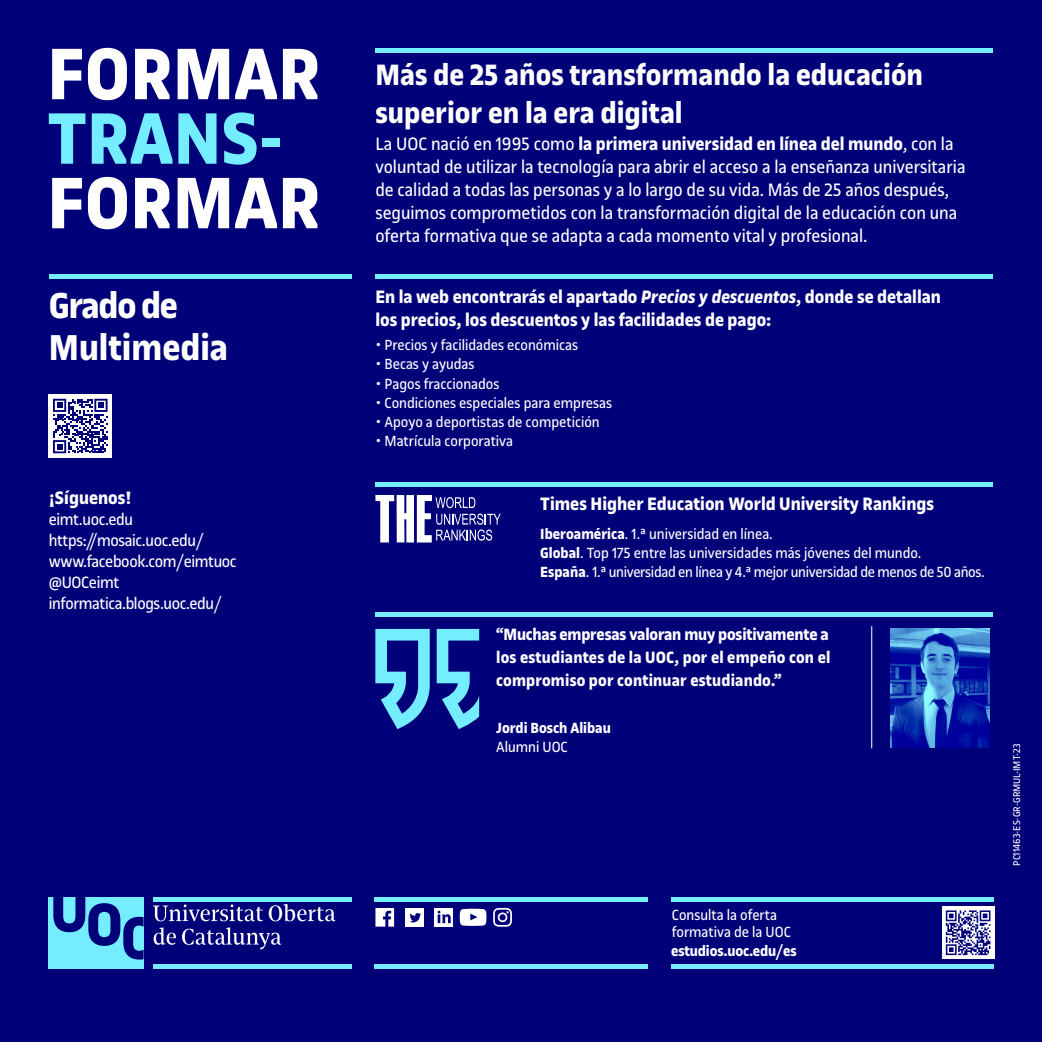
<style>
.page{position:relative;width:1042px;height:1042px;background:#000078}
.page>*{position:absolute;margin:0;border:0;box-sizing:border-box;transform-origin:0 0}
.t1{font:700 38.5px/42px "UOC Sans";color:#fff}
.t2{font:700 31.5px/37.8px "UOC Sans";color:#fff}
.t3{font:19.25px/23.1px "UOC Sans";color:#fff}
.t4{font:700 19.25px/23.1px "UOC Sans";color:#fff}
.t5{font:700 17.5px/22.8px "UOC Sans";letter-spacing:.01em;color:#fff;text-align:justify}
.t6{font:17.5px/21px "UOC Sans";letter-spacing:-.02em;color:#fff}
.t7{font:15.75px/18.9px "UOC Sans";color:#fff}
.t8{font:700 15.75px "UOC Sans";letter-spacing:-.005em;color:#fff}
.t9{font:10.5px "UOC Sans";color:#fff}
.s1{font-weight:700}
.s2{font-style:italic}
</style>
<div class="page">
<div style="left:49px;top:274px;width:303px;height:5px;background:#73edff"></div>
<div style="left:375px;top:48px;width:618px;height:5px;background:#73edff"></div>
<div style="left:375px;top:482px;width:618px;height:5px;background:#73edff"></div>
<div style="left:375px;top:274px;width:618px;height:5px;background:#73edff"></div>
<div style="left:375px;top:612px;width:618px;height:5px;background:#73edff"></div>
<svg style="left:375px;top:629px;width:55px;height:100px"></svg>
<svg style="left:437px;top:629px;width:42px;height:100px"></svg>
<svg style="left:375px;top:495px;width:126px;height:47px"></svg>
<hr style="left:871px;top:626px;width:1px;height:122px;background:#fff">
<img style="left:890px;top:628px;width:99px;height:119px">
<div style="left:49px;top:394px;width:63px;height:63px;background:#fff"></div>
<svg style="left:53px;top:399px;width:55px;height:54px"></svg>
<svg style="left:52px;top:49px;width:30px;height:50px"></svg>
<svg style="left:88px;top:48px;width:39px;height:52px"></svg>
<svg style="left:135px;top:49px;width:35px;height:50px"></svg>
<svg style="left:178px;top:49px;width:51px;height:50px"></svg>
<svg style="left:235px;top:49px;width:42px;height:50px"></svg>
<svg style="left:283px;top:49px;width:34px;height:50px"></svg>
<svg style="left:49px;top:113px;width:36px;height:51px"></svg>
<svg style="left:92px;top:113px;width:124px;height:51px"></svg>
<svg style="left:224px;top:112px;width:33px;height:53px"></svg>
<div style="left:263px;top:139px;width:17px;height:8px;background:#73edff"></div>
<svg style="left:52px;top:178px;width:30px;height:50px"></svg>
<svg style="left:88px;top:177px;width:39px;height:52px"></svg>
<svg style="left:135px;top:178px;width:35px;height:50px"></svg>
<svg style="left:178px;top:178px;width:51px;height:50px"></svg>
<svg style="left:235px;top:178px;width:42px;height:50px"></svg>
<svg style="left:283px;top:178px;width:34px;height:50px"></svg>
<hr style="left:153px;top:897px;width:198px;height:4px;background:#73edff">
<hr style="left:153px;top:964px;width:198px;height:4px;background:#73edff">
<div style="left:49px;top:897px;width:95px;height:71px;background:#73edff"></div>
<svg style="left:53px;top:897px;width:91px;height:62px"></svg>
<svg style="left:154px;top:927px;width:127px;height:22px"></svg>
<svg style="left:153px;top:904px;width:182px;height:17px"></svg>
<hr style="left:374px;top:897px;width:274px;height:4px;background:#73edff">
<hr style="left:374px;top:964px;width:274px;height:4px;background:#73edff">
<div style="left:405px;top:908px;width:18px;height:18px;background:#fff"></div>
<svg style="left:409px;top:913px;width:12px;height:9px"></svg>
<svg style="left:375px;top:908px;width:19px;height:18px"></svg>
<svg style="left:460px;top:909px;width:26px;height:17px"></svg>
<svg style="left:493px;top:908px;width:19px;height:18px"></svg>
<div style="left:434px;top:908px;width:19px;height:18px;background:#fff"></div>
<svg style="left:437px;top:911px;width:14px;height:12px"></svg>
<hr style="left:672px;top:897px;width:322px;height:4px;background:#73edff">
<hr style="left:672px;top:964px;width:322px;height:4px;background:#73edff">
<svg style="left:942px;top:907px;width:52px;height:52px"></svg>
<svg style="left:946px;top:910px;width:44px;height:45px"></svg>
<h1 class="t1" style="left:49px;top:284px;width:181px">Grado de<br>Multimedia</h1>
<p class="t4" style="left:49px;top:486px;width:84px">¡Síguenos!</p>
<p class="t6" style="left:49px;top:509px;width:189px">eimt.uoc.edu https://mosaic.uoc.edu/ www.facebook.com/eimtuoc @UOCeimt informatica.blogs.uoc.edu/</p>
<h2 class="t2" style="left:375px;top:56px;width:549px">Más de 25 años transformando la educación superior en la era digital</h2>
<p class="t3" style="left:375px;top:132px;width:592px">La UOC nació en 1995 como <span class="s1">la primera universidad en línea del mundo</span>, con la voluntad de utilizar la tecnología para abrir el acceso a la enseñanza universitaria de calidad a todas las personas y a lo largo de su vida. Más de 25 años después, seguimos comprometidos con la transformación digital de la educación con una oferta formativa que se adapta a cada momento vital y profesional.</p>
<p class="t4" style="left:375px;top:285px;width:567px">En la web encontrarás el apartado <span class="s2">Precios y descuentos</span>, donde se detallan los precios, los descuentos y las facilidades de pago:</p>
<p class="t7" style="left:375px;top:336px;width:204px">• Precios y facilidades económicas</p>
<p class="t7" style="left:375px;top:355px;width:101px">• Becas y ayudas</p>
<p class="t7" style="left:375px;top:374px;width:126px">• Pagos fraccionados</p>
<p class="t7" style="left:375px;top:393px;width:238px">• Condiciones especiales para empresas</p>
<p class="t7" style="left:375px;top:413px;width:226px">• Apoyo a deportistas de competición</p>
<p class="t7" style="left:375px;top:432px;width:139px">• Matrícula corporativa</p>
<p class="t4" style="left:540px;top:492px;width:395px">Times Higher Education World University Rankings</p>
<p class="t7" style="left:540px;top:524px;width:446px"><span class="s1">Iberoamérica</span>. 1.ª universidad en línea.<br><span class="s1">Global</span>. Top 175 entre las universidades más jóvenes del mundo.<br><span class="s1">España</span>. 1.ª universidad en línea y 4.ª mejor universidad de menos de 50 años.</p>
<p class="t5" style="left:496px;top:623px;width:336px">“Muchas empresas valoran muy positivamente a los estudiantes de la UOC, por el empeño con el compromiso por continuar estudiando.”</p>
<p class="t8" style="left:496px;top:719px;width:116px">Jordi Bosch Alibau</p>
<p class="t7" style="left:496px;top:737px;width:73px">Alumni UOC</p>
<p class="t7" style="left:672px;top:906px;width:121px;line-height:17.5px">Consulta la oferta formativa de la UOC</p>
<p class="t8" style="left:671px;top:942px;width:127px">estudios.uoc.edu/es</p>
<p class="t9" style="left:1011px;top:866px;width:124px;rotate:-90deg">PC11463-ES-GR-GRMUL-IMT-23</p>
</div>
